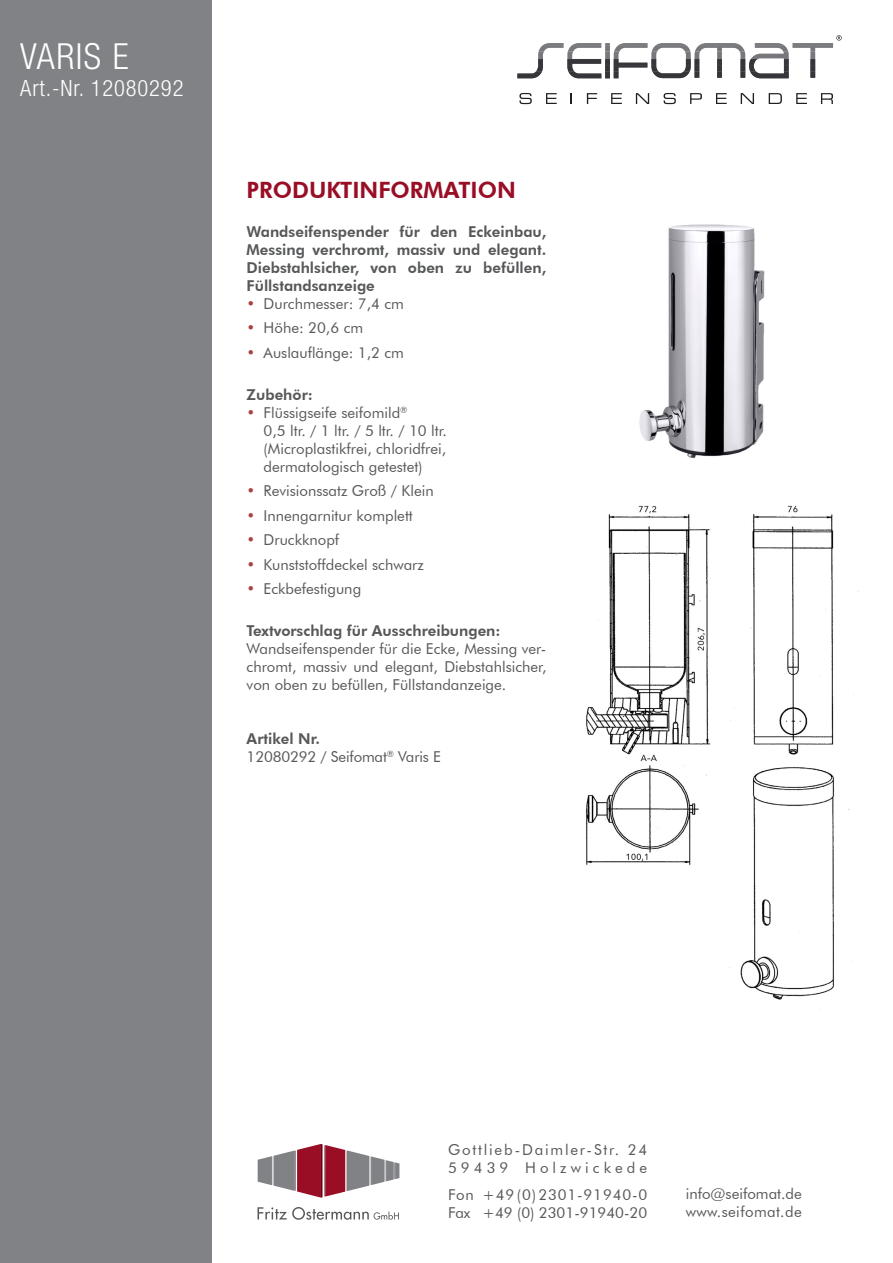
<style>
.page{position:relative;width:893px;height:1263px;background:#fff}
.page>*{position:absolute;margin:0;border:0;box-sizing:border-box;transform-origin:0 0}
.t1{font:300 condensed 36px "Helvetica Neue LT Std";letter-spacing:.04em;color:#fff}
.Produktinformation{font:800 22.5px "Futura BT";color:#990d25}
.t2{font:300 condensed 22.5px "Helvetica Neue LT Std";letter-spacing:.04em;color:#fff}
.Text{font:15px/18px "Futura BT";color:#57585a}
.Hervorgehoben{font:800 15px/18px "Futura BT";color:#57585a;text-align:justify}
.Text-2{font:15px/18px "Futura BT";letter-spacing:.12em;color:#57585a}
.s1{color:#ac4240}
</style>
<div class="page">
<svg style="left:519px;top:93px;width:13px;height:11px"></svg>
<svg style="left:546px;top:93px;width:11px;height:11px"></svg>
<svg style="left:587px;top:93px;width:10px;height:11px"></svg>
<svg style="left:611px;top:93px;width:11px;height:11px"></svg>
<svg style="left:636px;top:93px;width:13px;height:11px"></svg>
<svg style="left:664px;top:93px;width:12px;height:11px"></svg>
<svg style="left:690px;top:93px;width:12px;height:11px"></svg>
<svg style="left:716px;top:93px;width:11px;height:11px"></svg>
<svg style="left:741px;top:93px;width:13px;height:11px"></svg>
<svg style="left:769px;top:93px;width:13px;height:11px"></svg>
<svg style="left:796px;top:93px;width:11px;height:11px"></svg>
<svg style="left:821px;top:93px;width:12px;height:11px"></svg>
<svg style="left:517px;top:35px;width:325px;height:43px"></svg>
<div style="left:0;top:0;width:212px;height:1263px;background:#808285"></div>
<svg style="left:257px;top:1207px;width:142px;height:13px"></svg>
<svg style="left:258px;top:1144px;width:141px;height:53px"></svg>
<img style="left:639px;top:224px;width:126px;height:234px">
<img style="left:586px;top:505px;width:273px;height:360px">
<img style="left:714px;top:756px;width:145px;height:254px">
<p class="t1" style="left:20px;top:35px;width:110px">VARIS E</p>
<p class="t2" style="left:20px;top:75px;width:165px">Art.-Nr. 12080292</p>
<p class="Produktinformation" style="left:247px;top:176px;width:271px">PRODUKTINFORMATION</p>
<p class="Hervorgehoben" style="left:247px;top:222px;width:301px">Wandseifenspender für den Eckeinbau, Messing verchromt, massiv und elegant.<br>Diebstahlsicher, von oben zu befüllen, Füllstandsanzeige</p>
<p class="Text" style="left:247px;top:294px;width:159px"><span class="s1">•</span> Durchmesser: 7,4 cm</p>
<p class="Text" style="left:247px;top:319px;width:118px"><span class="s1">•</span> Höhe: 20,6 cm</p>
<p class="Text" style="left:247px;top:343px;width:159px"><span class="s1">•</span> Auslauflänge: 1,2 cm</p>
<p class="Hervorgehoben" style="left:247px;top:385px;width:68px">Zubehör:</p>
<p class="Text" style="left:264px;top:403px;width:185px;text-indent:-17px"><span class="s1">•</span> Flüssigseife seifomild<sup>®<br></sup>0,5 ltr. / 1 ltr. / 5 ltr. / 10 ltr. (Microplastikfrei, chloridfrei, dermatologisch getestet)</p>
<p class="Text" style="left:247px;top:482px;width:189px"><span class="s1">•</span> Revisionssatz Groß / Klein</p>
<p class="Text" style="left:247px;top:506px;width:168px"><span class="s1">•</span> Innengarnitur komplett</p>
<p class="Text" style="left:247px;top:531px;width:94px"><span class="s1">•</span> Druckknopf</p>
<p class="Text" style="left:247px;top:555px;width:179px"><span class="s1">•</span> Kunststoffdeckel schwarz</p>
<p class="Text" style="left:247px;top:579px;width:116px"><span class="s1">•</span> Eckbefestigung</p>
<p class="Hervorgehoben" style="left:247px;top:622px;width:255px">Textvorschlag für Ausschreibungen:</p>
<p class="Text" style="left:247px;top:640px;width:301px;text-align:justify">Wandseifenspender für die Ecke, Messing ver&shy;chromt, massiv und elegant, Diebstahlsicher, von oben zu befüllen, Füllstandanzeige.</p>
<p class="Hervorgehoben" style="left:247px;top:730px;width:75px">Artikel Nr.</p>
<p class="Text" style="left:247px;top:748px;width:196px">12080292 / Seifomat<sup>®</sup> Varis E</p>
<p class="Text-2" style="left:448px;top:1141px;width:201px">Gottlieb-Daimler-Str. 24<br>59439 Holzwickede</p>
<p class="Text" style="left:448px;top:1186px;width:201px">Fon +49 (0) 2301-91940-0<br>Fax +49 (0) 2301-91940-20</p>
<p class="Text" style="left:686px;top:1184px;width:118px">info@seifomat.de www.seifomat.de</p>
</div>
